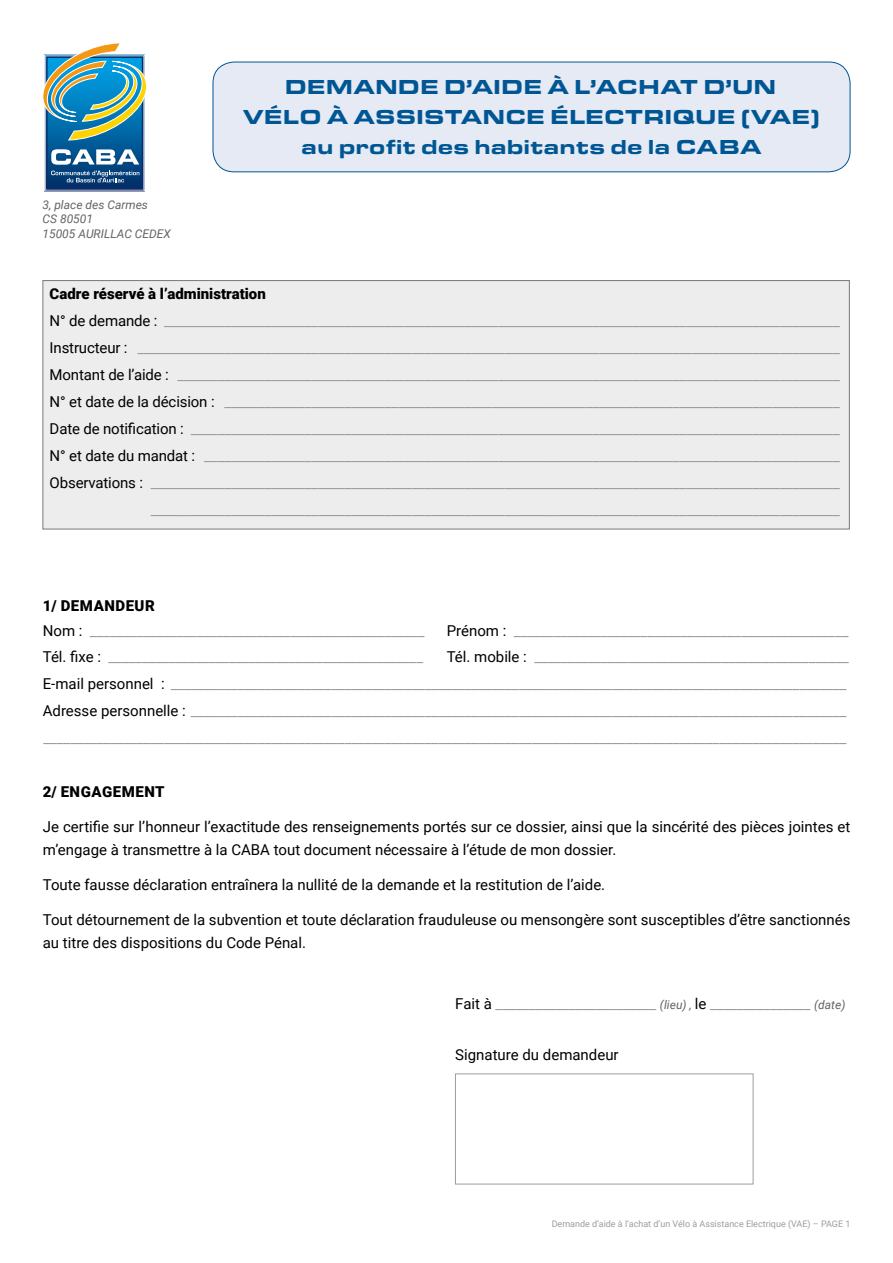
<style>
.page{position:relative;width:893px;height:1263px;background:#fff}
.page>*{position:absolute;margin:0;border:0;box-sizing:border-box;transform-origin:0 0}
.t1{font:900 21px "Eurostile Ext";color:#005693}
.t2{font:15px "Roboto";letter-spacing:-.01em;color:#9d9d9c}
.t3{font:15px/22.5px "Roboto";color:#000}
.t4{font:900 15px "Roboto";color:#000}
.t5{font:900 15px "Roboto";letter-spacing:.035em;color:#000}
.t6{font:italic 12px/14.4px "Roboto";color:#646363}
.t7{font:9px "Roboto";color:#9d9d9c}
.s1{color:#000}
.s2{font-style:italic;font-size:12px;color:#646363}
</style>
<div class="page">
<div style="left:45px;top:55px;width:99px;height:136px;border:1px solid #abafcd"></div>
<svg style="left:48px;top:141px;width:93px;height:46px;background:#024984"></svg>
<div style="left:46px;top:57px;width:97px;height:132px;border:1px solid #0c2c65"></div>
<svg style="left:43px;top:43px;width:104px;height:98px"></svg>
<svg style="left:51px;top:149px;width:88px;height:16px"></svg>
<svg style="left:51px;top:171px;width:88px;height:11px"></svg>
<div style="left:213px;top:62px;width:637px;height:110px;background:#e5eaf5;border-radius:21px"></div>
<div style="left:213px;top:62px;width:637px;height:110px;border:1px solid #005693;border-radius:21px"></div>
<div style="left:455px;top:1074px;width:298px;height:110px;border:1px solid #9d9d9c"></div>
<div style="left:43px;top:281px;width:806px;height:248px;background:#ededed"></div>
<div style="left:43px;top:280px;width:807px;height:249px;border:1px solid #797979"></div>
<p class="t6" style="left:43px;top:197px;width:107px">3, place des Carmes<br>CS 80501</p>
<p class="t6" style="left:43px;top:226px;width:130px">15005 AURILLAC CEDEX</p>
<p class="t1" style="left:285px;top:74px;width:493px">DEMANDE D’AIDE À L’ACHAT D’UN</p>
<p class="t1" style="left:243px;top:104px;width:579px">VÉLO À ASSISTANCE ÉLECTRIQUE (VAE)</p>
<p class="t1" style="left:301px;top:134px;width:462px">au profit des habitants de la CABA</p>
<p class="t4" style="left:50px;top:283px;width:218px">Cadre réservé à l’administration</p>
<p class="t2" style="left:50px;top:310px;width:792px"><span class="s1">N° de demande :</span> _____________________________________________________________________________________________________</p>
<p class="t2" style="left:50px;top:337px;width:792px"><span class="s1">Instructeur :</span> _________________________________________________________________________________________________________</p>
<p class="t2" style="left:50px;top:364px;width:792px"><span class="s1">Montant de l’aide :</span> ___________________________________________________________________________________________________</p>
<p class="t2" style="left:50px;top:391px;width:792px"><span class="s1">N° et date de la décision :</span> ____________________________________________________________________________________________</p>
<p class="t2" style="left:50px;top:418px;width:792px"><span class="s1">Date de notification :</span> _________________________________________________________________________________________________</p>
<p class="t2" style="left:50px;top:445px;width:792px"><span class="s1">N° et date du mandat :</span> _______________________________________________________________________________________________</p>
<p class="t2" style="left:50px;top:472px;width:792px"><span class="s1">Observations :</span> _______________________________________________________________________________________________________</p>
<p class="t2" style="left:151px;top:499px;width:691px">_______________________________________________________________________________________________________</p>
<p class="t5" style="left:43px;top:595px;width:114px">1/ DEMANDEUR</p>
<p class="t2" style="left:43px;top:620px;width:383px"><span class="s1">Nom :</span> __________________________________________________</p>
<p class="t2" style="left:447px;top:620px;width:403px"><span class="s1">Prénom :</span> __________________________________________________</p>
<p class="t2" style="left:43px;top:646px;width:382px"><span class="s1">Tél. fixe :</span> _______________________________________________</p>
<p class="t2" style="left:447px;top:646px;width:404px"><span class="s1">Tél. mobile :</span> _______________________________________________</p>
<p class="t2" style="left:43px;top:673px;width:805px"><span class="s1">E-mail personnel :</span> _____________________________________________________________________________________________________</p>
<p class="t2" style="left:43px;top:700px;width:805px"><span class="s1">Adresse personnelle :</span> __________________________________________________________________________________________________</p>
<p class="t2" style="left:44px;top:727px;width:804px">________________________________________________________________________________________________________________________</p>
<p class="t5" style="left:43px;top:781px;width:123px">2/ ENGAGEMENT</p>
<p class="t3" style="left:43px;top:815px;width:809px">Je certifie sur l’honneur l’exactitude des renseignements portés sur ce dossier, ainsi que la sincérité des pièces jointes et m’engage à transmettre à la CABA tout document nécessaire à l’étude de mon dossier.</p>
<p class="t3" style="left:43px;top:873px;width:564px">Toute fausse déclaration entraînera la nullité de la demande et la restitution de l’aide.</p>
<p class="t3" style="left:43px;top:908px;width:809px">Tout détournement de la subvention et toute déclaration frauduleuse ou mensongère sont susceptibles d’être sanctionnés au titre des dispositions du Code Pénal.</p>
<p class="t2" style="left:455px;top:993px;width:392px"><span class="s1">Fait à</span> ________________________ <span class="s2">(lieu) ,</span> <span class="s1">le</span> _______________ <span class="s2">(date)</span></p>
<p class="t3" style="left:455px;top:1043px;width:165px">Signature du demandeur</p>
<p class="t7" style="left:552px;top:1218px;width:300px">Demande d’aide à l’achat d’un Vélo à Assistance Electrique (VAE) – PAGE 1</p>
</div>
